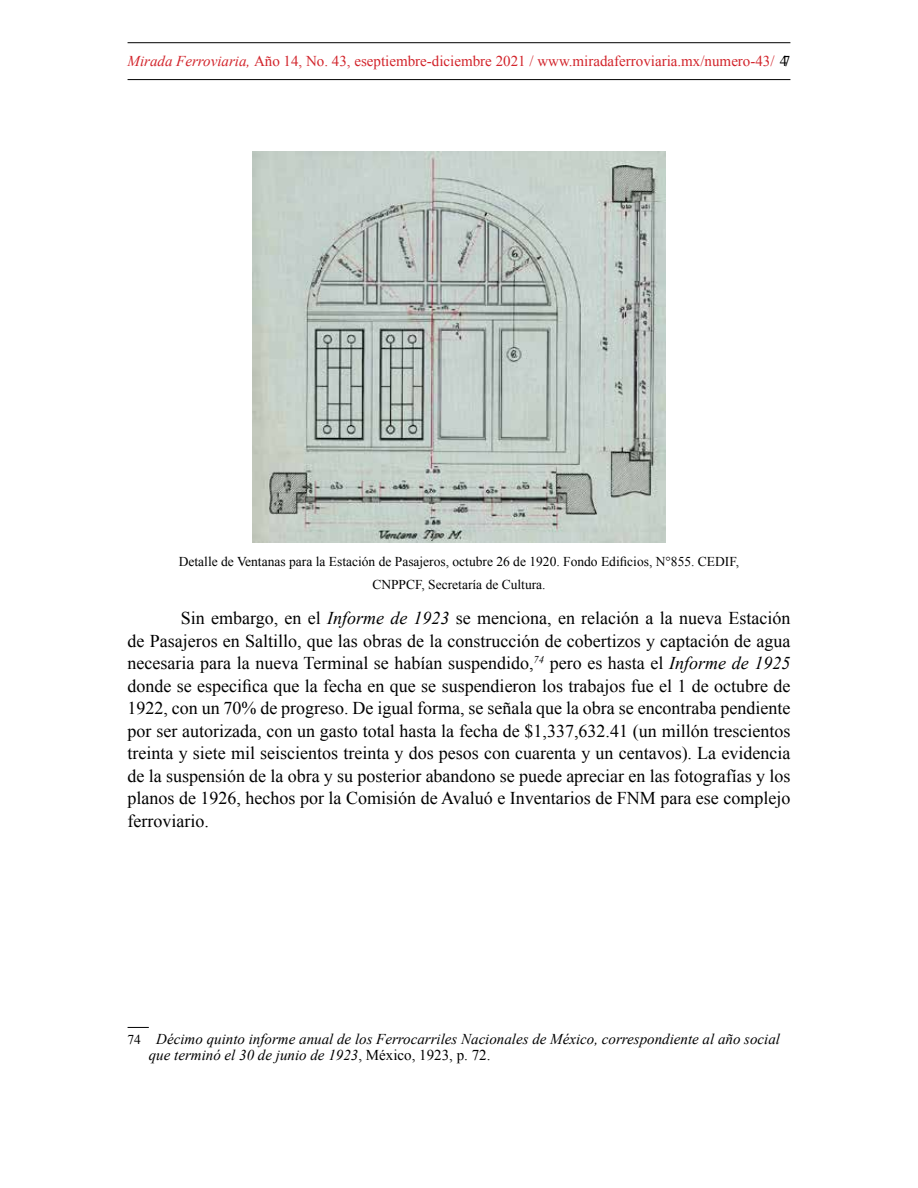
<style>
.page{position:relative;width:918px;height:1188px;background:#fff}
.page>*{position:absolute;margin:0;border:0;box-sizing:border-box;transform-origin:0 0}
.t1{font:18px/22.5px "Times New Roman";color:#000;text-align:justify}
.t2{font:italic 15px/16.5px "Times New Roman";color:#000}
.t3{font:15px "Times New Roman";color:#d2232a}
.t4{font:13.5px/22.5px "Times New Roman";color:#000;text-align:center}
.s1{font-style:italic}
.s2{color:#000}
.s3{font-style:inherit}
.s4{font-style:normal;font-size:13.5px}
.s5{font-style:normal}
</style>
<div class="page">
<hr style="left:128px;top:42px;width:662px;height:1px;background:#000">
<hr style="left:128px;top:79px;width:662px;height:1px;background:#000">
<img style="left:252px;top:152px;width:414px;height:390px">
<svg style="left:128px;top:1027px;width:21px;height:1px"></svg>
<p class="t3" style="left:128px;top:51px;width:664px"><span class="s1">Mirada Ferroviaria,</span> Año 14, No. 43, eseptiembre-diciembre 2021 / www.miradaferroviaria.mx/numero-43/ <span class="s2">47</span></p>
<p class="t4" style="left:179px;top:550px;width:562px">Detalle de Ventanas para la Estación de Pasajeros, octubre 26 de 1920. Fondo Edificios, N°855. <span class="s3">CEDIF,<br>CNPPCF</span>, Secretaría de Cultura.</p>
<p class="t1" style="left:128px;top:606px;width:664px;text-indent:53px">Sin embargo, en el <span class="s1">Informe de 1923</span> se menciona, en relación a la nueva Estación de Pasajeros en Saltillo, que las obras de la construcción de cobertizos y captación de agua necesaria para la nueva Terminal se habían suspendido,<sup>74</sup> pero es hasta el <span class="s1">Informe de 1925 </span>donde se especifica que la fecha en que se suspendieron los trabajos fue el 1 de octubre de 1922, con un 70% de progreso. De igual forma, se señala que la obra se encontraba pendiente por ser autorizada, con un gasto total hasta la fecha de $1,337,632.41 (un millón trescientos treinta y siete mil seiscientos treinta y dos pesos con cuarenta y un centavos). La evidencia de la suspensión de la obra y su posterior abandono se puede apreciar en las fotografías y los planos de 1926, hechos por la Comisión de Avaluó e Inventarios de <span class="s3">FNM</span> para ese complejo ferroviario.</p>
<p class="t2" style="left:149px;top:1030px;width:633px;text-indent:-21px"><span class="s4">74</span> Décimo quinto informe anual de los Ferrocarriles Nacionales de México, correspondiente al año social que terminó el 30 de junio de 1923<span class="s5">, México, 1923, p. 72.</span></p>
</div>
